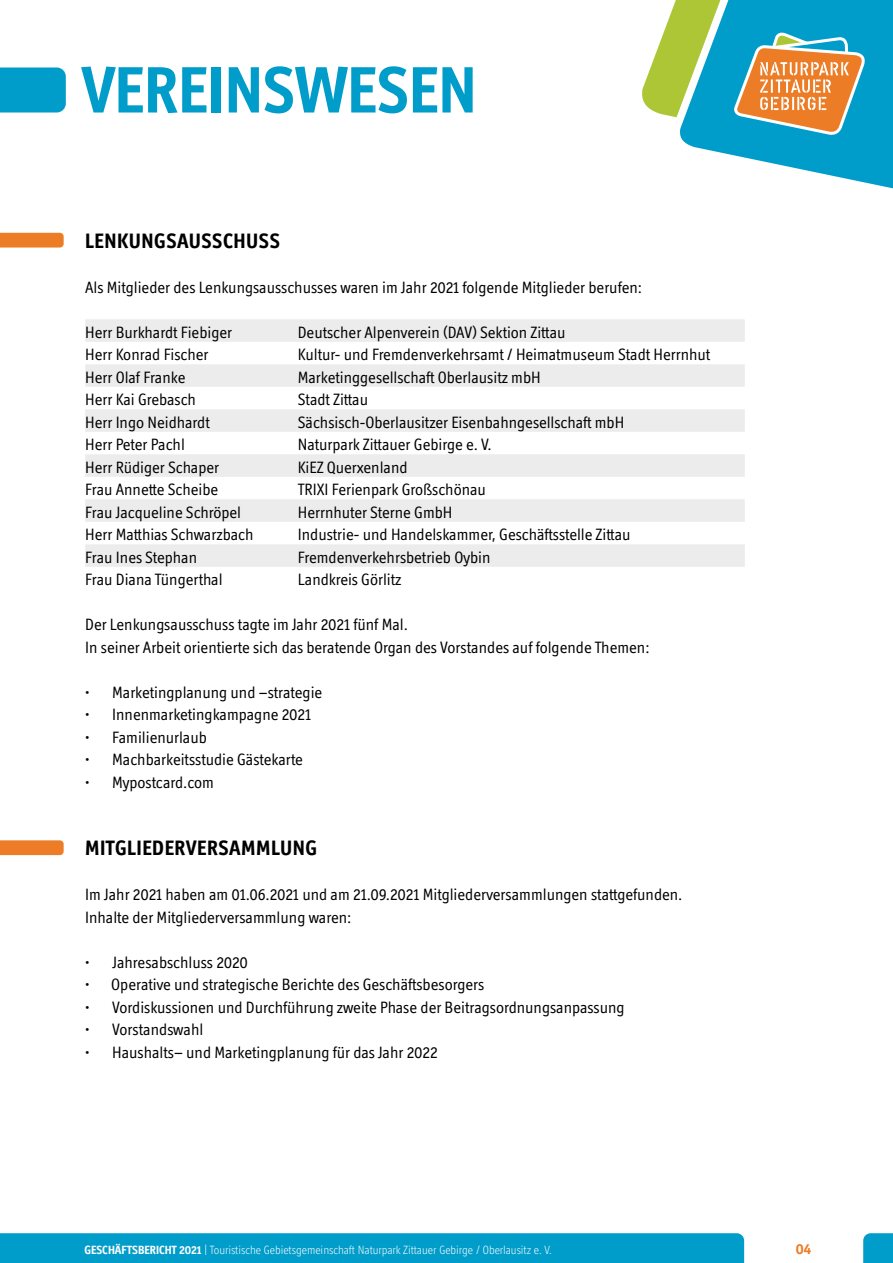
<style>
.page{position:relative;width:893px;height:1263px;background:#fff}
.page>*{position:absolute;margin:0;border:0;box-sizing:border-box;transform-origin:0 0}
.t1{font:700 66px "Officina Display ITC Std";color:#009dcb}
.t2{font:700 21px "Officina Display ITC Std";letter-spacing:.025em;color:#000}
.t3{font:16.5px/22.5px "Officina Display ITC Std";color:#000}
.t4{font:700 15px "Officina Display ITC Std";color:#ec7c25}
.t5{font:300 12px "Officina Display ITC Std";color:#fff}
.s1{font-weight:700}
</style>
<div class="page">
<svg style="left:642px;top:24px;width:25px;height:92px;fill:#acc636"></svg>
<svg style="left:667px;top:0;width:226px;height:189px;fill:#009dcb"></svg>
<div style="left:0;top:1233px;width:744px;height:30px;background:#009dcb"></div>
<svg style="left:863px;top:1233px;width:30px;height:30px"></svg>
<div style="left:0;top:68px;width:66px;height:44px;background:#009dcb"></div>
<svg style="left:732px;top:32px;width:133px;height:104px;background:#9ea085"></svg>
<svg style="left:0;top:840px;width:64px;height:15px"></svg>
<svg style="left:0;top:233px;width:64px;height:15px"></svg>
<svg style="left:85px;top:319px;width:660px;height:248px;fill:#efefef"></svg>
<h1 class="t1" style="left:81px;top:66px;width:397px">VEREINSWESEN</h1>
<p class="t2" style="left:85px;top:233px;width:196px">LENKUNGSAUSSCHUSS</p>
<p class="t3" style="left:85px;top:277px;width:558px">Als Mitglieder des Lenkungsausschusses waren im Jahr 2021 folgende Mitglieder berufen:</p>
<p class="t3" style="left:85px;top:322px;width:148px">Herr Burkhardt Fiebiger</p>
<p class="t3" style="left:298px;top:322px;width:269px">Deutscher Alpenverein (DAV) Sektion Zittau</p>
<p class="t3" style="left:85px;top:345px;width:125px">Herr Konrad Fischer</p>
<p class="t3" style="left:298px;top:345px;width:414px">Kultur- und Fremdenverkehrsamt / Heimatmuseum Stadt Herrnhut</p>
<p class="t3" style="left:85px;top:367px;width:102px">Herr Olaf Franke</p>
<p class="t3" style="left:298px;top:367px;width:244px">Marketinggesellschaft Oberlausitz mbH</p>
<p class="t3" style="left:85px;top:390px;width:112px">Herr Kai Grebasch</p>
<p class="t3" style="left:298px;top:390px;width:72px">Stadt Zittau</p>
<p class="t3" style="left:85px;top:412px;width:126px">Herr Ingo Neidhardt</p>
<p class="t3" style="left:298px;top:412px;width:328px">Sächsisch-Oberlausitzer Eisenbahngesellschaft mbH</p>
<p class="t3" style="left:85px;top:435px;width:101px">Herr Peter Pachl</p>
<p class="t3" style="left:298px;top:435px;width:195px">Naturpark Zittauer Gebirge e. V.</p>
<p class="t3" style="left:85px;top:457px;width:135px">Herr Rüdiger Schaper</p>
<p class="t3" style="left:298px;top:457px;width:111px">KiEZ Querxenland</p>
<p class="t3" style="left:85px;top:480px;width:135px">Frau Annette Scheibe</p>
<p class="t3" style="left:298px;top:480px;width:190px">TRIXI Ferienpark Großschönau</p>
<p class="t3" style="left:85px;top:502px;width:157px">Frau Jacqueline Schröpel</p>
<p class="t3" style="left:298px;top:502px;width:156px">Herrnhuter Sterne GmbH</p>
<p class="t3" style="left:85px;top:525px;width:170px">Herr Matthias Schwarzbach</p>
<p class="t3" style="left:298px;top:525px;width:334px">Industrie- und Handelskammer, Geschäftsstelle Zittau</p>
<p class="t3" style="left:85px;top:547px;width:113px">Frau Ines Stephan</p>
<p class="t3" style="left:298px;top:547px;width:194px">Fremdenverkehrsbetrieb Oybin</p>
<p class="t3" style="left:85px;top:570px;width:139px">Frau Diana Tüngerthal</p>
<p class="t3" style="left:298px;top:570px;width:105px">Landkreis Görlitz</p>
<p class="t3" style="left:85px;top:615px;width:566px">Der Lenkungsausschuss tagte im Jahr 2021 fünf Mal.<br>In seiner Arbeit orientierte sich das beratende Organ des Vorstandes auf folgende Themen:</p>
<p class="t3" style="left:85px;top:682px;width:239px">• Marketingplanung und –strategie</p>
<p class="t3" style="left:85px;top:705px;width:228px">• Innenmarketingkampagne 2021</p>
<p class="t3" style="left:85px;top:727px;width:124px">• Familienurlaub</p>
<p class="t3" style="left:85px;top:750px;width:219px">• Machbarkeitsstudie Gästekarte</p>
<p class="t3" style="left:85px;top:772px;width:130px">• Mypostcard.com</p>
<p class="t2" style="left:85px;top:840px;width:233px">MITGLIEDERVERSAMMLUNG</p>
<p class="t3" style="left:85px;top:885px;width:599px">Im Jahr 2021 haben am 01.06.2021 und am 21.09.2021 Mitgliederversammlungen stattgefunden.<br>Inhalte der Mitgliederversammlung waren:</p>
<p class="t3" style="left:85px;top:952px;width:165px">• Jahresabschluss 2020</p>
<p class="t3" style="left:85px;top:975px;width:401px">• Operative und strategische Berichte des Geschäftsbesorgers</p>
<p class="t3" style="left:85px;top:997px;width:541px">• Vordiskussionen und Durchführung zweite Phase der Beitragsordnungsanpassung</p>
<p class="t3" style="left:85px;top:1020px;width:120px">• Vorstandswahl</p>
<p class="t3" style="left:85px;top:1042px;width:354px">• Haushalts– und Marketingplanung für das Jahr 2022</p>
<p class="t5" style="left:84px;top:1246px;width:469px"><span class="s1">GESCHÄFTSBERICHT 2021</span> | Touristische Gebietsgemeinschaft Naturpark Zittauer Gebirge / Oberlausitz e. V.</p>
<p class="t4" style="left:796px;top:1243px;width:17px">04</p>
</div>
